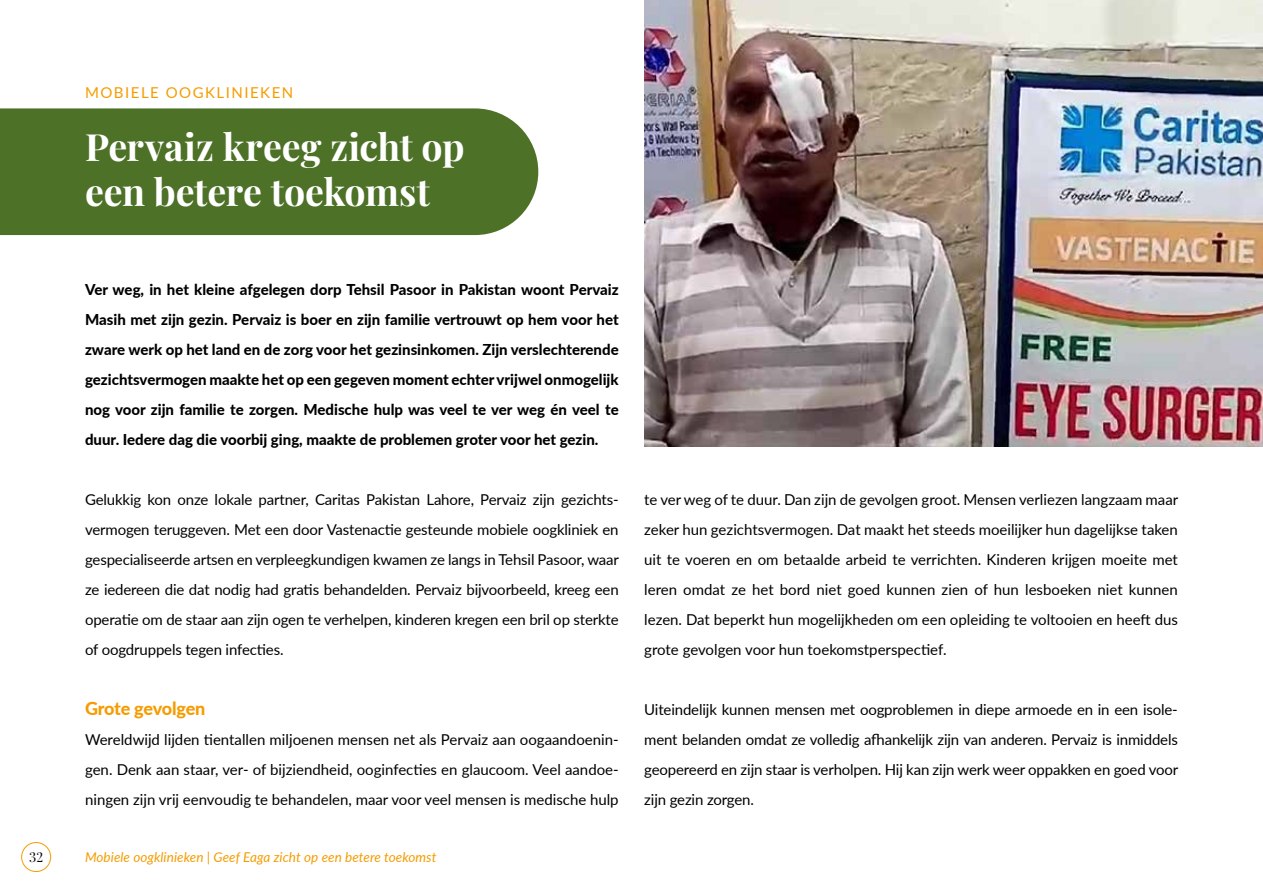
<style>
.page{position:relative;width:1263px;height:893px;background:#fff}
.page>*{position:absolute;margin:0;border:0;box-sizing:border-box;transform-origin:0 0}
.t1{font:700 37.5px/45px "Playfair Display";letter-spacing:-.005em;color:#fff}
.t2{font:900 18px "Lato";letter-spacing:-.02em;color:#f59c00}
.t3{font:15px/30px "Lato";letter-spacing:-.01em;color:#000;text-align:justify}
.t4{font:900 15px/30px "Lato";color:#000;text-align:justify}
.t5{font:15px "Lato";letter-spacing:.1em;color:#f59c00}
.t6{font:italic 13.5px "Lato";letter-spacing:.005em;color:#f59c00}
.t7{font:13.5px "Playfair Display";color:#000}
</style>
<div class="page">
<img style="left:644px;top:0;width:619px;height:446px">
<div style="left:0;top:108px;width:538px;height:127px;background:#4e7128"></div>
<div style="left:21px;top:842px;width:30px;height:30px;border:1px solid #f59c00;border-radius:50%"></div>
<p class="t7" style="left:29px;top:846px;width:15px">32</p>
<p class="t5" style="left:85px;top:82px;width:210px">MOBIELE OOGKLINIEKEN</p>
<h1 class="t1" style="left:85px;top:121px;width:381px">Pervaiz kreeg zicht op een betere toekomst</h1>
<p class="t4" style="left:85px;top:274px;width:535px">Ver weg, in het kleine afgelegen dorp Tehsil Pasoor in Pakistan woont Pervaiz Masih met zijn gezin. Pervaiz is boer en zijn familie vertrouwt op hem voor het zware werk op het land en de zorg voor het gezinsinkomen. Zijn verslechterende gezichtsvermogen maakte het op een gegeven moment echter vrijwel onmogelijk nog voor zijn familie te zorgen. Medische hulp was veel te ver weg én veel te duur. Iedere dag die voorbij ging, maakte de problemen groter voor het gezin.</p>
<p class="t3" style="left:85px;top:484px;width:535px;text-align:left">Gelukkig kon onze lokale partner, Caritas Pakistan Lahore, Pervaiz zijn gezichts&shy;vermogen teruggeven. Met een door Vastenactie gesteunde mobiele oogkliniek en gespecialiseerde artsen en verpleegkundigen kwamen ze langs in Tehsil Pasoor, waar ze iedereen die dat nodig had gratis behandelden. Pervaiz bijvoorbeeld, kreeg een operatie om de staar aan zijn ogen te verhelpen, kinderen kregen een bril op sterkte of oogdruppels tegen infecties.</p>
<p class="t2" style="left:85px;top:695px;width:122px">Grote gevolgen</p>
<p class="t3" style="left:85px;top:724px;width:535px">Wereldwijd lijden tientallen miljoenen mensen net als Pervaiz aan oogaandoenin&shy;gen. Denk aan staar, ver- of bijziendheid, ooginfecties en glaucoom. Veel aandoe&shy;ningen zijn vrij eenvoudig te behandelen, maar voor veel mensen is medische hulp</p>
<p class="t6" style="left:85px;top:847px;width:353px">Mobiele oogklinieken | Geef Eaga zicht op een betere toekomst</p>
<p class="t3" style="left:644px;top:484px;width:535px">te ver weg of te duur. Dan zijn de gevolgen groot. Mensen verliezen langzaam maar zeker hun gezichtsvermogen. Dat maakt het steeds moeilijker hun dagelijkse taken uit te voeren en om betaalde arbeid te verrichten. Kinderen krijgen moeite met leren omdat ze het bord niet goed kunnen zien of hun lesboeken niet kunnen lezen. Dat beperkt hun mogelijkheden om een opleiding te voltooien en heeft dus grote gevolgen voor hun toekomstperspectief.</p>
<p class="t3" style="left:644px;top:694px;width:535px">Uiteindelijk kunnen mensen met oogproblemen in diepe armoede en in een isole&shy;ment belanden omdat ze volledig afhankelijk zijn van anderen. Pervaiz is inmiddels geopereerd en zijn staar is verholpen. Hij kan zijn werk weer oppakken en goed voor zijn gezin zorgen.</p>
</div>
